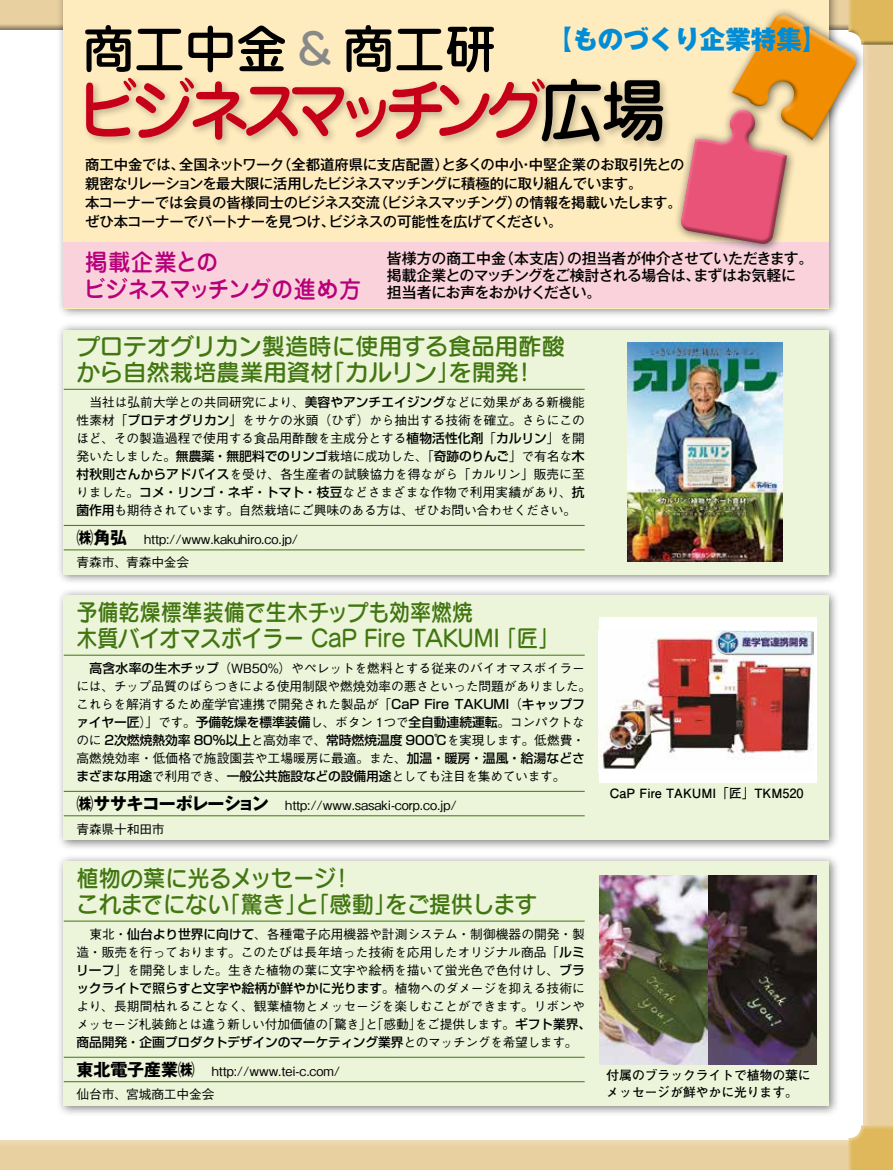
<style>
.page{position:relative;width:893px;height:1170px;background:#fff}
.page>*{position:absolute;margin:0;border:0;box-sizing:border-box;transform-origin:0 0}
.t1{font:500 68.1px "Jun 34 Pro";letter-spacing:-.19em;color:#c7001a;scale:.95 1}
.t2{font:500 51px "Jun 34 Pro";color:#000}
.t3{font:500 42.45px "Jun 34 Pro";color:#898989}
.t4{font:800 25.5px "Gothic MB101 Pro";color:#008cd6}
.t5{font:23.4px "Seurat Pro DB";color:#417611;scale:.9 1}
.t6{font:23.4px/25.5px "Seurat Pro DB";color:#417611}
.t7{font:23.4px "Seurat Pro DB";color:#417611;scale:.95 1}
.t8{font:500 23.4px/27.6px "Jun 34 Pro";letter-spacing:-.03em;color:#b7007a;scale:.95 1}
.t9{font:23.4px "Seurat Pro DB";letter-spacing:-.03em;color:#417611;scale:.95 1}
.t10{font:700 16.95px "Gothic MB101 Pro";letter-spacing:-.05em;color:#000}
.t11{font:700 16.95px "Gothic MB101 Pro";letter-spacing:-.02em;color:#000}
.t12{font:500 14.85px "Gothic MB101 Pro";letter-spacing:-.015em;color:#000}
.t13{font:500 14.85px/17px "Gothic MB101 Pro";letter-spacing:-.045em;color:#000}
.t14{font:500 14.4px/19.2px "Gothic MB101 Pro";letter-spacing:-.02em;color:#000}
.t15{font:500 14.4px "Gothic MB101 Pro";letter-spacing:-.05em;color:#000}
.t16{font:500 14.4px "Gothic MB101 Pro";color:#000}
.t17{font:500 14.4px "Gothic MB101 Pro";letter-spacing:-.07em;color:#000}
.t18{font:500 14.4px "Gothic MB101 Pro";letter-spacing:-.065em;color:#000}
.t19{font:500 12.75px/18.1px "Gothic BBB Pro";letter-spacing:-.01em;color:#000}
.t20{font:500 12.75px/18.1px "Shin Go Pro";letter-spacing:-.005em;color:#000}
.t21{font:700 12.75px/17px "Futo Go B101 Pro";color:#000}
.s1{color:#000}
.s2{font-family:"Shin Go Pro"}
.s3{font-family:"Gothic BBB Pro"}
</style>
<div class="page">
<div style="left:863px;top:0;width:30px;height:1169px;background:#000;opacity:.4"></div>
<div style="left:0;top:0;width:893px;height:31px;background:#000;opacity:.4"></div>
<div style="left:0;top:1139px;width:893px;height:30px;background:#000;opacity:.4"></div>
<div style="left:56px;top:0;width:784px;height:319px;background:#000;opacity:.5"></div>
<div style="left:64px;top:0;width:765px;height:308px;background:#feebbe"></div>
<div style="left:56px;top:853px;width:784px;height:263px;background:#000;opacity:.5"></div>
<div style="left:64px;top:861px;width:765px;height:245px;background:#ecf4d9"></div>
<div style="left:56px;top:588px;width:784px;height:262px;background:#000;opacity:.5"></div>
<div style="left:64px;top:595px;width:765px;height:245px;background:#ecf4d9"></div>
<hr style="left:64px;top:655px;width:521px;height:1px;background:#417611">
<hr style="left:64px;top:791px;width:521px;height:1px;background:#417611">
<hr style="left:64px;top:815px;width:521px;height:1px;background:#417611">
<hr style="left:64px;top:920px;width:521px;height:1px;background:#417611">
<hr style="left:64px;top:1056px;width:521px;height:1px;background:#417611">
<hr style="left:64px;top:1081px;width:521px;height:1px;background:#417611">
<div style="left:82px;top:74px;width:591px;height:77px;background:#000;opacity:.25"></div>
<div style="left:64px;top:242px;width:765px;height:66px;background:#f9d2dc"></div>
<div style="left:56px;top:322px;width:784px;height:263px;background:#000;opacity:.5"></div>
<div style="left:64px;top:330px;width:765px;height:244px;background:#ecf4d9"></div>
<hr style="left:64px;top:389px;width:521px;height:1px;background:#417611">
<hr style="left:64px;top:525px;width:521px;height:1px;background:#417611">
<hr style="left:64px;top:549px;width:521px;height:1px;background:#417611">
<div style="left:673px;top:102px;width:124px;height:152px;background:#000;opacity:.6"></div>
<div style="left:845px;top:1122px;width:48px;height:47px;background:#000;opacity:.4"></div>
<svg style="left:677px;top:0;width:216px;height:247px"></svg>
<div style="left:845px;top:0;width:48px;height:45px;background:#000;opacity:.4"></div>
<div style="left:599px;top:617px;width:217px;height:165px;background:#fff"></div>
<img style="left:599px;top:630px;width:215px;height:139px">
<img style="left:599px;top:875px;width:217px;height:188px">
<img style="left:628px;top:343px;width:154px;height:218px">
<h2 class="t2" style="left:83px;top:9px;width:206px">商工中金</h2>
<h1 class="t1" style="left:74px;top:57px;width:624px">ビジネスマッチング<span class="s1">広場</span></h1>
<h2 class="t2" style="left:343px;top:9px;width:155px">商工研</h2>
<h3 class="t4" style="left:547px;top:18px;width:282px">【ものづくり企業特集【</h3>
<h3 class="t3" style="left:298px;top:15px;width:36px">&amp;</h3>
<p class="t16" style="left:277px;top:152px;width:173px">（全都道府県に支店配置）</p>
<p class="t16" style="left:441px;top:152px;width:245px">と多くの中小中堅企業のお取引先との</p>
<p class="t18" style="left:179px;top:152px;width:106px">全国ネットワーク</p>
<p class="t14" style="left:85px;top:153px;width:101px">商工中金では、</p>
<p class="t15" style="left:85px;top:171px;width:559px">親密なリレーションを最大限に活用したビジネスマッチングに積極的に取り組んでいます。</p>
<p class="t14" style="left:515px;top:191px;width:168px">の情報を掲載いたします。</p>
<p class="t14" style="left:519px;top:153px;width:16px">・</p>
<p class="t17" style="left:374px;top:190px;width:149px">（ビジネスマッチング）</p>
<p class="t14" style="left:328px;top:191px;width:235px;text-indent:-243px">本コーナーでは会員の皆様同士のビジネス交流<br>ビジネスの可能性を広げてください。</p>
<p class="t14" style="left:85px;top:210px;width:252px">ぜひ本コーナーでパートナーを見つけ、</p>
<h3 class="t8" style="left:84px;top:245px;width:294px">掲載企業との<br>ビジネスマッチングの進め方</h3>
<p class="t12" style="left:567px;top:246px;width:248px">の担当者が仲介させていただきます。</p>
<p class="t12" style="left:499px;top:246px;width:76px">（本支店）</p>
<p class="t12" style="left:387px;top:246px;width:120px">皆様方の商工中金</p>
<p class="t12" style="left:694px;top:263px;width:104px">まずはお気軽に</p>
<p class="t13" style="left:387px;top:265px;width:315px">掲載企業とのマッチングをご検討される場合は、担当者にお声をおかけください。</p>
<h3 class="t6" style="left:513px;top:333px;width:54px;text-indent:-436px">プロテオグリカン製造時に使用する食品用酢酸!</h3>
<h3 class="t6" style="left:77px;top:358px;width:259px">から自然栽培農業用資材</h3>
<p class="t19" style="left:76px;top:391px;width:510px;text-align:justify">　当社は弘前大学との共同研究により、<span class="s2">美容やアンチエイジング</span>などに効果がある新機能性素材「<span class="s2">プロテオグリカン</span>」をサケの氷頭（ひず）から抽出する技術を確立。さらにこのほど、その製造過程で使用する食品用酢酸を主成分とする<span class="s2">植物活性化剤</span>「<span class="s2">カルリン</span>」を開発いたしました。<span class="s2">無農薬・無肥料でのリンゴ</span>栽培に成功した、「<span class="s2">奇跡のりんご</span>」で有名な<span class="s2">木村秋則さんからアドバイス</span>を受け、各生産者の試験協力を得ながら「カルリン」販売に至りました。<span class="s2">コメ・リンゴ・ネギ・トマト・枝豆</span>などさまざまな作物で利用実績があり、<span class="s2">抗菌作用</span>も期待されています。自然栽培にご興味のある方は、ぜひお問い合わせください。</p>
<p class="t19" style="left:144px;top:528px;width:156px">http://www.kakuhiro.co j p. /</p>
<h3 class="t6" style="left:322px;top:358px;width:140px">「カルリン」</h3>
<h3 class="t6" style="left:449px;top:358px;width:72px">を開発</h3>
<h3 class="t11" style="left:76px;top:523px;width:52px">㈱角弘</h3>
<p class="t19" style="left:76px;top:551px;width:114px">青森市、青森中金会</p>
<h3 class="t5" style="left:77px;top:597px;width:442px">予備乾燥標準装備で生木チップも効率燃焼</h3>
<h3 class="t5" style="left:77px;top:622px;width:472px">木質バイオマスボイラー CaP Fire TAKUMI</h3>
<p class="t19" style="left:76px;top:657px;width:516px;text-align:center"><span class="s2">高含水率の生木チップ</span>（WB50%）やペレットを燃料とする従来のバイオマスボイラー<br>には、チップ品質のばらつきによる使用制限や燃焼効率の悪さといった問題がありました。これらを解消するため産学官連携で開発された製品が「<span class="s2">CaP Fire TAKUMI</span>（<span class="s2">キャップフ</span></p>
<p class="t20" style="left:76px;top:711px;width:510px">ァイヤー匠<span class="s3">）」です。</span>予備乾燥を標準装備<span class="s3">し、ボタン 1つで</span>全自動連続運転<span class="s3">。コンパクトなのに</span> 2次燃焼熱効率 80%以上<span class="s3">と高効率で、</span>常時燃焼温度 900℃<span class="s3">を実現します。低燃費・</span></p>
<p class="t19" style="left:76px;top:747px;width:510px">高燃焼効率・低価格で施設園芸や工場暖房に最適。また、<span class="s2">加温・暖房・温風・給湯などさまざまな用途</span>で利用でき、<span class="s2">一般公共施設などの設備用途</span>としても注目を集めています。</p>
<p class="t19" style="left:285px;top:794px;width:173px">http://www.sasaki-corp.co j p. /</p>
<h3 class="t5" style="left:496px;top:622px;width:72px">「匠「</h3>
<h3 class="t10" style="left:76px;top:789px;width:210px">㈱ササキコーポレーション　</h3>
<p class="t19" style="left:76px;top:818px;width:90px">青森県十和田市</p>
<h3 class="t7" style="left:77px;top:862px;width:275px">植物の葉に光るメッセージ</h3>
<h3 class="t7" style="left:331px;top:862px;width:25px">!</h3>
<h3 class="t7" style="left:218px;top:888px;width:189px">「驚き 「と」 感動」</h3>
<h3 class="t9" style="left:385px;top:888px;width:161px">をご提供します</h3>
<h3 class="t7" style="left:77px;top:888px;width:163px">これまでにない</h3>
<p class="t19" style="left:76px;top:923px;width:510px;text-align:justify">　東北・<span class="s2">仙台より世界に向けて</span>、各種電子応用機器や計測システム・制御機器の開発・製造・販売を行っております。このたびは長年培った技術を応用したオリジナル商品「<span class="s2">ルミリーフ</span>」を開発しました。生きた植物の葉に文字や絵柄を描いて蛍光色で色付けし、<span class="s2">ブラ</span></p>
<p class="t20" style="left:76px;top:977px;width:510px">ックライトで照らすと文字や絵柄が鮮やかに光ります<span class="s3">。植物へのダメージを抑える技術に</span></p>
<p class="t19" style="left:415px;top:995px;width:178px;text-indent:-338px">より、長期間枯れることなく、観葉植物とメッセージを楽しむことができます。リボンやをご提供します。<span class="s2">ギフト業界、</span></p>
<p class="t19" style="left:322px;top:1013px;width:102px">「驚き 「と」 感動」</p>
<p class="t19" style="left:76px;top:1013px;width:253px">メッセージ札装飾とは違う新しい付加価値の</p>
<p class="t20" style="left:77px;top:1031px;width:503px">商品開発・企画プロダクトデザインのマーケティング業界<span class="s3">とのマッチングを希望します。</span></p>
<p class="t19" style="left:212px;top:1060px;width:130px">http://www.tei .c- com/</p>
<h3 class="t11" style="left:76px;top:1055px;width:137px">東北電子産業㈱　</h3>
<p class="t19" style="left:77px;top:1083px;width:139px">仙台市、宮城商工中金会</p>
<p class="t21" style="left:610px;top:783px;width:195px">CaP Fire TAKUMI「匠」TKM520</p>
<p class="t21" style="left:606px;top:1064px;width:206px">付属のブラックライトで植物の葉にメッセージが鮮やかに光ります。</p>
</div>
